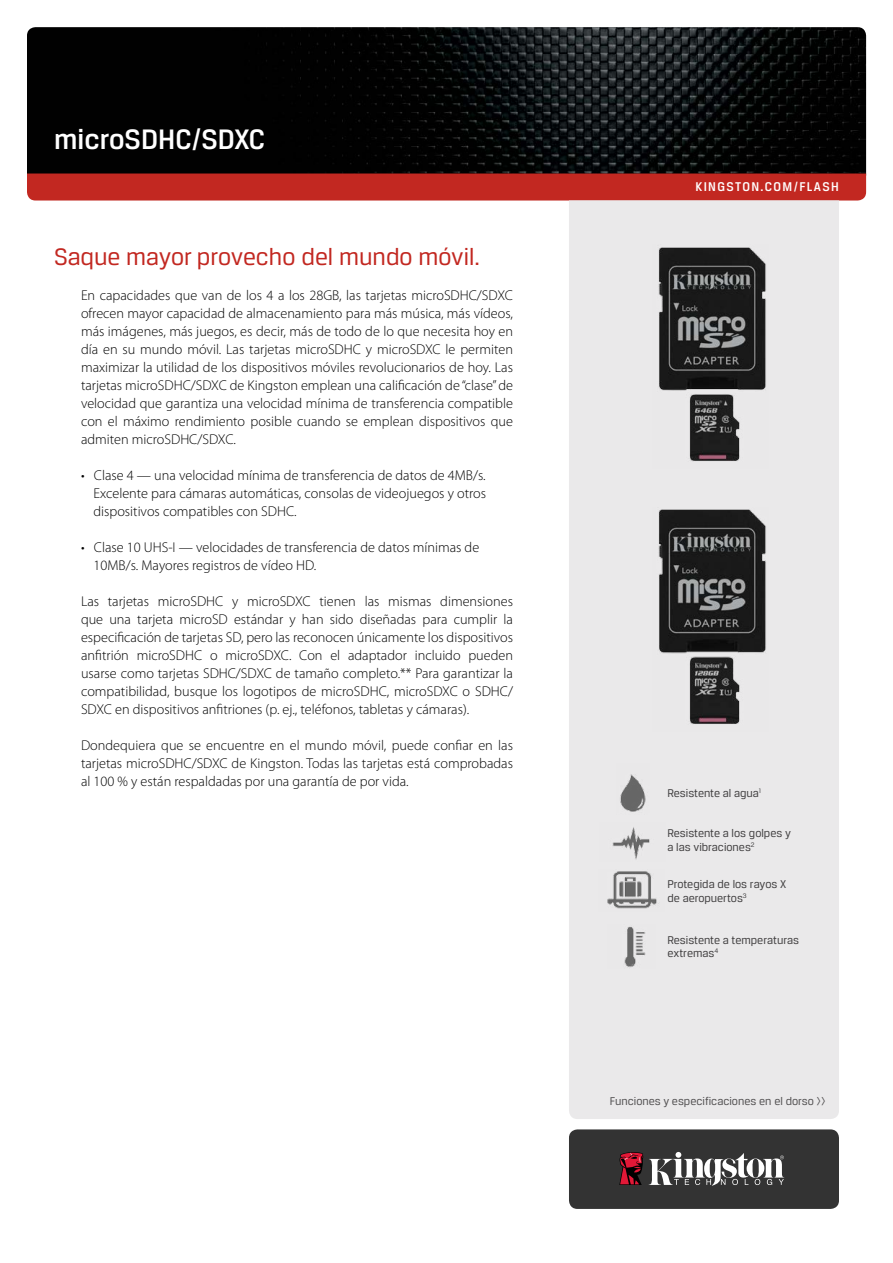
<style>
.page{position:relative;width:893px;height:1263px;background:#fff}
.page>*{position:absolute;margin:0;border:0;box-sizing:border-box;transform-origin:0 0}
.t1{font:500 30px "Breuer Text";color:#fff}
.t2{font:25.5px "Breuer Text";color:#c22821}
.t3{font:300 14.25px/18px "Myriad Pro";color:#000;text-align:justify}
.t4{font:500 13.5px "Breuer Text";letter-spacing:.1em;color:#fff}
.t5{font:12px/13.5px "Breuer Text";color:#413f40}
.t6{font:12px "Breuer Text";color:#525051}
</style>
<div class="page">
<img style="left:27px;top:27px;width:839px;height:146px">
<div style="left:27px;top:173px;width:839px;height:27px;background:#c22821"></div>
<div style="left:569px;top:200px;width:270px;height:919px;background:#eae9ea"></div>
<div style="left:569px;top:1129px;width:270px;height:80px;background:#333;border-radius:9px"></div>
<svg style="left:649px;top:1152px;width:135px;height:34px"></svg>
<svg style="left:619px;top:1152px;width:24px;height:33px"></svg>
<img style="left:653px;top:245px;width:115px;height:224px">
<img style="left:653px;top:507px;width:115px;height:224px">
<img style="left:616px;top:763px;width:34px;height:51px">
<img style="left:599px;top:823px;width:67px;height:38px">
<img style="left:608px;top:924px;width:48px;height:45px">
<img style="left:598px;top:869px;width:67px;height:43px">
<h1 class="t1" style="left:54px;top:122px;width:213px">microSDHC/SDXC</h1>
<h2 class="t2" style="left:54px;top:243px;width:427px">Saque mayor provecho del mundo móvil.</h2>
<p class="t3" style="left:81px;top:286px;width:434px">En capacidades que van de los 4 a los 28GB, las tarjetas microSDHC/SDXC ofrecen mayor capacidad de almacenamiento para más música, más vídeos, más imágenes, más juegos, es decir, más de todo de lo que necesita hoy en día en su mundo móvil. Las tarjetas microSDHC y microSDXC le permiten maximizar la utilidad de los dispositivos móviles revolucionarios de hoy. Las tarjetas microSDHC/SDXC de Kingston emplean una calificación de “clase” de velocidad que garantiza una velocidad mínima de transferencia compatible con el máximo rendimiento posible cuando se emplean dispositivos que admiten microSDHC/SDXC.</p>
<p class="t3" style="left:93px;top:466px;width:394px;text-indent:-12px">• Clase 4 — una velocidad mínima de transferencia de datos de 4MB/s.<br>Excelente para cámaras automáticas, consolas de videojuegos y otros dispositivos compatibles con SDHC.</p>
<p class="t3" style="left:93px;top:538px;width:387px;text-indent:-12px">• Clase 10 UHS-I — velocidades de transferencia de datos mínimas de<br>10MB/s. Mayores registros de vídeo HD.</p>
<p class="t3" style="left:81px;top:592px;width:434px">Las tarjetas microSDHC y microSDXC tienen las mismas dimensiones que una tarjeta microSD estándar y han sido diseñadas para cumplir la especificación de tarjetas SD, pero las reconocen únicamente los dispositivos anfitrión microSDHC o microSDXC. Con el adaptador incluido pueden usarse como tarjetas SDHC/SDXC de tamaño completo.** Para garantizar la compatibilidad, busque los logotipos de microSDHC, microSDXC o SDHC/ SDXC en dispositivos anfitriones (p. ej., teléfonos, tabletas y cámaras).</p>
<p class="t3" style="left:81px;top:736px;width:434px">Dondequiera que se encuentre en el mundo móvil, puede confiar en las tarjetas microSDHC/SDXC de Kingston. Todas las tarjetas está comprobadas al 100 % y están respaldadas por una garantía de por vida.</p>
<p class="t4" style="left:695px;top:179px;width:145px">KINGSTON.COM/FLASH</p>
<p class="t5" style="left:667px;top:786px;width:95px">Resistente al agua<sup>1</sup></p>
<p class="t5" style="left:667px;top:826px;width:125px">Resistente a los golpes y a las vibraciones<sup>2</sup></p>
<p class="t5" style="left:667px;top:876px;width:120px;line-height:14.4px">Protegida de los rayos X de aeropuertos<sup>3</sup></p>
<p class="t5" style="left:667px;top:933px;width:133px">Resistente a temperaturas extremas<sup>4</sup></p>
<p class="t6" style="left:610px;top:1094px;width:217px">Funciones y especificaciones en el dorso &gt;&gt;</p>
</div>
